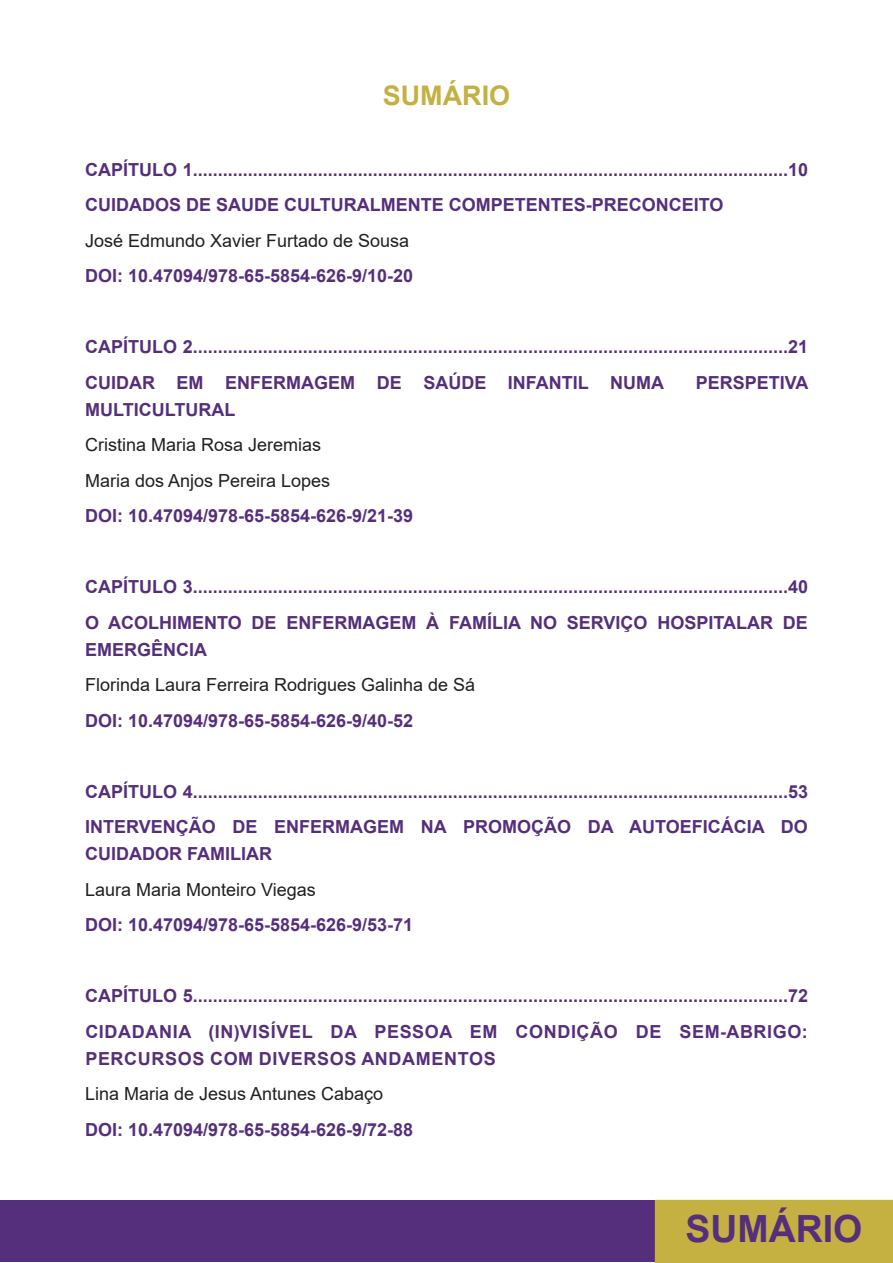
<style>
.page{position:relative;width:893px;height:1263px;background:#fff}
.page>*{position:absolute;margin:0;border:0;box-sizing:border-box;transform-origin:0 0}
.t1{font:700 37.5px "Arial";color:#562f7c}
.t2{font:700 27px "Arial";color:#c5b142}
.t3{font:700 18px/27px "Arial";color:#562f7c}
.t4{font:18px "Arial";color:#231f20}
.t5{font:700 18px/27px "Arial";letter-spacing:.035em;color:#562f7c}
</style>
<div class="page">
<div style="left:0;top:1200px;width:655px;height:62px;background:#562f7c"></div>
<div style="left:656px;top:1200px;width:236px;height:62px;background:#c5b142"></div>
<div style="left:655px;top:1200px;width:238px;height:63px;border:2px solid #c5b142"></div>
<p class="t2" style="left:383px;top:76px;width:129px">SUMÁRIO</p>
<p class="t3" style="left:85px;top:156px;width:725px">CAPÍTULO 1.......................................................................................................................10</p>
<p class="t3" style="left:85px;top:192px;width:640px">CUIDADOS DE SAUDE CULTURALMENTE COMPETENTES-PRECONCEITO</p>
<p class="t4" style="left:85px;top:228px;width:326px">José Edmundo Xavier Furtado de Sousa</p>
<p class="t3" style="left:85px;top:263px;width:330px">DOI: 10.47094/978-65-5854-626-9/10-20</p>
<p class="t3" style="left:85px;top:334px;width:725px">CAPÍTULO 2.......................................................................................................................21</p>
<p class="t3" style="left:85px;top:369px;width:581px">CUIDAR EM ENFERMAGEM DE SAÚDE INFANTIL NUMA</p>
<p class="t3" style="left:696px;top:369px;width:114px">PERSPETIVA</p>
<p class="t3" style="left:85px;top:396px;width:152px">MULTICULTURAL</p>
<p class="t4" style="left:85px;top:433px;width:238px">Cristina Maria Rosa Jeremias</p>
<p class="t4" style="left:85px;top:468px;width:247px">Maria dos Anjos Pereira Lopes</p>
<p class="t3" style="left:85px;top:503px;width:330px">DOI: 10.47094/978-65-5854-626-9/21-39</p>
<p class="t3" style="left:85px;top:574px;width:725px">CAPÍTULO 3.......................................................................................................................40</p>
<p class="t3" style="left:85px;top:609px;width:724px">O ACOLHIMENTO DE ENFERMAGEM À FAMÍLIA NO SERVIÇO HOSPITALAR DE<br>EMERGÊNCIA</p>
<p class="t4" style="left:85px;top:673px;width:392px">Florinda Laura Ferreira Rodrigues Galinha de Sá</p>
<p class="t3" style="left:85px;top:707px;width:330px">DOI: 10.47094/978-65-5854-626-9/40-52</p>
<p class="t3" style="left:85px;top:778px;width:725px">CAPÍTULO 4.......................................................................................................................53</p>
<p class="t3" style="left:85px;top:814px;width:724px">INTERVENÇÃO DE ENFERMAGEM NA PROMOÇÃO DA AUTOEFICÁCIA DO<br>CUIDADOR FAMILIAR</p>
<p class="t4" style="left:85px;top:877px;width:232px">Laura Maria Monteiro Viegas</p>
<p class="t3" style="left:85px;top:912px;width:330px">DOI: 10.47094/978-65-5854-626-9/53-71</p>
<p class="t3" style="left:85px;top:983px;width:725px">CAPÍTULO 5.......................................................................................................................72</p>
<p class="t5" style="left:85px;top:1018px;width:724px">CIDADANIA (IN)VISÍVEL DA PESSOA EM CONDIÇÃO DE SEM-ABRIGO:<br>PERCURSOS COM DIVERSOS ANDAMENTOS</p>
<p class="t4" style="left:85px;top:1082px;width:300px">Lina Maria de Jesus Antunes Cabaço</p>
<p class="t3" style="left:85px;top:1116px;width:330px">DOI: 10.47094/978-65-5854-626-9/72-88</p>
<h1 class="t1" style="left:685px;top:1202px;width:179px">SUMÁRIO</h1>
</div>
